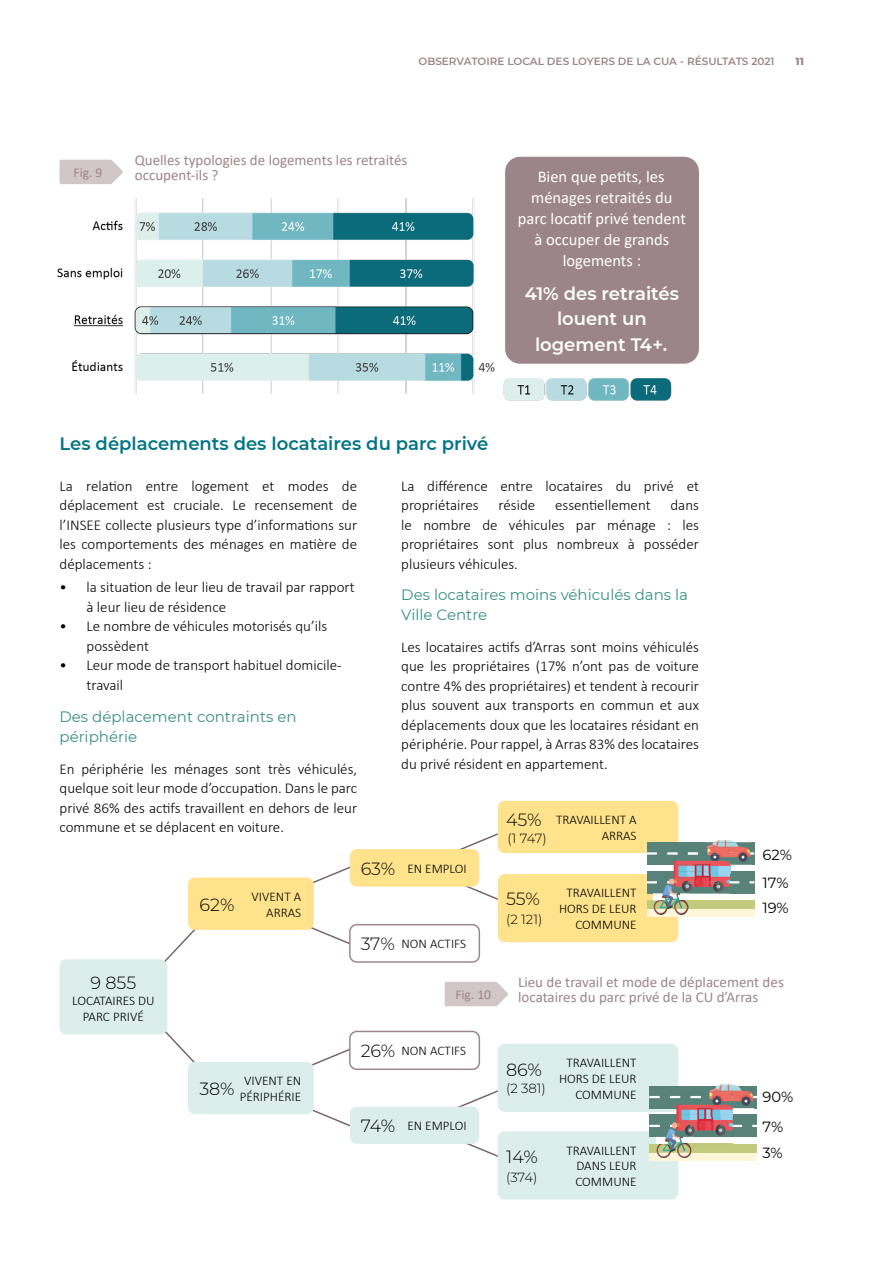
<style>
.page{position:relative;width:893px;height:1263px;background:#fff}
.page>*{position:absolute;margin:0;border:0;box-sizing:border-box;transform-origin:0 0}
.t1{font:600 18px "Montserrat";color:#037484}
.t2{font:600 18px/25.5px "Montserrat";color:#fff;text-align:center}
.t3{font:300 17.7px "Montserrat";color:#000}
.t4{font:16.5px/21px "Calibri";color:#fff;text-align:center}
.t5{font:300 15px/19.5px "Calibri";color:#000;text-align:justify}
.t6{font:15px/15px "Calibri";color:#9c858a}
.t7{font:15px/19.5px "Montserrat";color:#389084}
.t8{font:14.7px/24.9px "Montserrat";color:#000}
.t9{font:13.5px "Calibri";color:#9c858a}
.t10{font:300 13.2px/15.9px "Calibri";color:#000;text-align:right}
.t11{font:300 13.2px "Montserrat";letter-spacing:-.005em;color:#000}
.t12{font:600 10.5px "Montserrat";color:#9b8589}
.t13{font:800 10.5px "Montserrat";color:#9b8589}
</style>
<div class="page">
<svg style="left:59px;top:159px;width:64px;height:25px;background:#d6cdcf"></svg>
<svg style="left:444px;top:981px;width:64px;height:26px;background:#d7cfd0"></svg>
<div style="left:505px;top:157px;width:194px;height:207px;background:#9c858a;border-radius:15px"></div>
<img style="left:503px;top:379px;width:169px;height:21px">
<img style="left:57px;top:198px;width:438px;height:196px">
<svg style="left:164px;top:927px;width:31px;height:35px"></svg>
<svg style="left:158px;top:1030px;width:37px;height:35px"></svg>
<svg style="left:314px;top:866px;width:40px;height:20px"></svg>
<svg style="left:311px;top:926px;width:42px;height:18px"></svg>
<svg style="left:312px;top:1049px;width:41px;height:19px"></svg>
<svg style="left:311px;top:1107px;width:43px;height:20px"></svg>
<svg style="left:460px;top:829px;width:42px;height:24px"></svg>
<svg style="left:450px;top:878px;width:48px;height:26px"></svg>
<svg style="left:457px;top:1090px;width:44px;height:21px"></svg>
<svg style="left:466px;top:1141px;width:32px;height:16px"></svg>
<div style="left:188px;top:877px;width:126px;height:53px;background:#ffe38c;border-radius:7px"></div>
<div style="left:60px;top:959px;width:107px;height:75px;background:#dceeeb;border-radius:7px"></div>
<div style="left:188px;top:1062px;width:126px;height:52px;background:#dceeeb;border-radius:7px"></div>
<div style="left:350px;top:925px;width:129px;height:37px;background:#fff;border-radius:7px"></div>
<div style="left:349px;top:924px;width:131px;height:39px;border:1px solid #9b8589;border-radius:7px"></div>
<div style="left:350px;top:849px;width:129px;height:37px;background:#ffe38c;border-radius:7px"></div>
<div style="left:350px;top:1107px;width:129px;height:37px;background:#dceeeb;border-radius:7px"></div>
<div style="left:350px;top:1031px;width:129px;height:38px;background:#fff;border-radius:7px"></div>
<div style="left:349px;top:1031px;width:131px;height:39px;border:1px solid #9b8589;border-radius:7px"></div>
<div style="left:498px;top:801px;width:180px;height:52px;background:#ffe38c;border-radius:7px"></div>
<div style="left:498px;top:1131px;width:180px;height:68px;background:#dceeeb;border-radius:7px"></div>
<div style="left:498px;top:1044px;width:180px;height:68px;background:#dceeeb;border-radius:7px"></div>
<div style="left:498px;top:874px;width:180px;height:68px;background:#ffe38c;border-radius:7px"></div>
<div style="left:647px;top:842px;width:107px;height:22px;background:#598379"></div>
<svg style="left:667px;top:852px;width:7px;height:2px"></svg>
<svg style="left:647px;top:852px;width:10px;height:2px"></svg>
<div style="left:647px;top:871px;width:107px;height:22px;background:#598379"></div>
<svg style="left:730px;top:881px;width:9px;height:2px"></svg>
<svg style="left:647px;top:881px;width:6px;height:2px"></svg>
<div style="left:647px;top:900px;width:107px;height:9px;background:#c2ca7b"></div>
<div style="left:647px;top:909px;width:107px;height:8px;background:#fff5d8"></div>
<img style="left:714px;top:840px;width:37px;height:31px">
<img style="left:706px;top:842px;width:45px;height:22px">
<img style="left:730px;top:852px;width:21px;height:2px">
<img style="left:674px;top:864px;width:56px;height:30px">
<img style="left:674px;top:853px;width:32px;height:11px">
<img style="left:674px;top:852px;width:24px;height:2px">
<img style="left:674px;top:871px;width:56px;height:22px">
<img style="left:698px;top:881px;width:32px;height:2px">
<img style="left:706px;top:848px;width:24px;height:25px">
<img style="left:653px;top:879px;width:21px;height:21px">
<img style="left:653px;top:881px;width:14px;height:2px">
<img style="left:653px;top:900px;width:36px;height:14px">
<img style="left:674px;top:879px;width:15px;height:25px">
<svg style="left:667px;top:881px;width:31px;height:2px"></svg>
<div style="left:649px;top:1086px;width:108px;height:22px;background:#598379"></div>
<svg style="left:670px;top:1096px;width:6px;height:2px"></svg>
<svg style="left:649px;top:1096px;width:11px;height:2px"></svg>
<div style="left:649px;top:1115px;width:108px;height:22px;background:#598379"></div>
<svg style="left:733px;top:1125px;width:9px;height:2px"></svg>
<svg style="left:649px;top:1125px;width:7px;height:2px"></svg>
<div style="left:649px;top:1144px;width:108px;height:9px;background:#c2ca7b"></div>
<div style="left:649px;top:1153px;width:108px;height:7px;background:#fff5d8"></div>
<img style="left:717px;top:1084px;width:37px;height:31px">
<img style="left:710px;top:1086px;width:44px;height:22px">
<img style="left:733px;top:1096px;width:21px;height:2px">
<img style="left:676px;top:1108px;width:57px;height:36px">
<img style="left:676px;top:1098px;width:33px;height:10px">
<img style="left:676px;top:1096px;width:25px;height:2px">
<img style="left:676px;top:1115px;width:57px;height:22px">
<img style="left:701px;top:1125px;width:32px;height:2px">
<img style="left:709px;top:1091px;width:24px;height:26px">
<img style="left:656px;top:1122px;width:20px;height:22px">
<img style="left:656px;top:1125px;width:14px;height:2px">
<img style="left:656px;top:1144px;width:35px;height:13px">
<img style="left:676px;top:1122px;width:15px;height:25px">
<svg style="left:670px;top:1125px;width:31px;height:2px"></svg>
<p class="t12" style="left:418px;top:54px;width:358px">OBSERVATOIRE LOCAL DES LOYERS DE LA CUA - RÉSULTATS 2021</p>
<p class="t13" style="left:795px;top:54px;width:10px">11</p>
<p class="t6" style="left:135px;top:152px;width:274px">Quelles typologies de logements les retraités</p>
<p class="t9" style="left:74px;top:163px;width:30px">Fig. 9</p>
<p class="t6" style="left:135px;top:167px;width:85px">occupent-ils ?</p>
<p class="t4" style="left:518px;top:165px;width:170px">Bien que petits, les ménages retraités du parc locatif privé tendent à occuper de grands logements :</p>
<p class="t2" style="left:525px;top:280px;width:156px">41% des retraités louent un logement T4+.</p>
<p class="t1" style="left:60px;top:431px;width:430px">Les déplacements des locataires du parc privé</p>
<p class="t5" style="left:60px;top:476px;width:299px">La relation entre logement et modes de déplacement est cruciale. Le recensement de l’INSEE collecte plusieurs type d’informations sur les comportements des ménages en matière de déplacements :</p>
<p class="t5" style="left:87px;top:577px;width:270px;text-indent:-27px">• la situation de leur lieu de travail par rapport à leur lieu de résidence</p>
<p class="t5" style="left:87px;top:616px;width:242px;text-indent:-27px">• Le nombre de véhicules motorisés qu’ils possèdent</p>
<p class="t5" style="left:87px;top:655px;width:257px;text-indent:-27px">• Leur mode de transport habituel domicile&shy;travail</p>
<p class="t7" style="left:60px;top:706px;width:239px">Des déplacement contraints en périphérie</p>
<p class="t5" style="left:60px;top:759px;width:299px">En périphérie les ménages sont très véhiculés, quelque soit leur mode d’occupation. Dans le parc privé 86% des actifs travaillent en dehors de leur commune et se déplacent en voiture.</p>
<p class="t5" style="left:401px;top:476px;width:299px">La différence entre locataires du privé et propriétaires</p>
<p class="t5" style="left:499px;top:495px;width:38px">réside</p>
<p class="t5" style="left:555px;top:495px;width:97px">essentiellement</p>
<p class="t5" style="left:401px;top:495px;width:299px;text-indent:269px">dans le nombre de véhicules par ménage : les propriétaires sont plus nombreux à posséder plusieurs véhicules.</p>
<p class="t7" style="left:401px;top:584px;width:288px">Des locataires moins véhiculés dans la<br>Ville Centre</p>
<p class="t5" style="left:401px;top:637px;width:299px">Les locataires actifs d’Arras sont moins véhiculés que les propriétaires (17% n’ont pas de voiture contre 4% des propriétaires) et tendent à recourir plus souvent aux transports en commun et aux déplacements doux que les locataires résidant en périphérie. Pour rappel, à Arras 83% des locataires du privé résident en appartement.</p>
<p class="t3" style="left:506px;top:807px;width:37px">45%</p>
<p class="t11" style="left:507px;top:829px;width:41px">(1 747)</p>
<p class="t10" style="left:556px;top:811px;width:82px">TRAVAILLENT A<br>ARRAS</p>
<p class="t3" style="left:199px;top:892px;width:37px">62%</p>
<p class="t10" style="left:252px;top:888px;width:51px">VIVENT A<br>ARRAS</p>
<p class="t3" style="left:361px;top:856px;width:36px">63%</p>
<p class="t10" style="left:407px;top:860px;width:61px">EN EMPLOI</p>
<p class="t3" style="left:361px;top:932px;width:36px">37%</p>
<p class="t10" style="left:402px;top:936px;width:66px">NON ACTIFS</p>
<p class="t3" style="left:506px;top:887px;width:35px">55%</p>
<p class="t11" style="left:506px;top:910px;width:38px">(2 121)</p>
<p class="t10" style="left:559px;top:885px;width:79px">TRAVAILLENT<br>HORS DE LEUR<br>COMMUNE</p>
<p class="t8" style="left:762px;top:841px;width:31px">62%</p>
<p class="t8" style="left:762px;top:870px;width:28px">17%<br>19%</p>
<p class="t3" style="left:91px;top:970px;width:47px">9 855</p>
<p class="t10" style="left:72px;top:993px;width:84px;text-align:center">LOCATAIRES DU<br>PARC PRIVÉ</p>
<p class="t10" style="left:240px;top:1073px;width:63px;text-align:center">VIVENT EN<br>PÉRIPHÉRIE</p>
<p class="t3" style="left:199px;top:1076px;width:37px">38%</p>
<p class="t9" style="left:455px;top:985px;width:37px">Fig. 10</p>
<p class="t6" style="left:518px;top:974px;width:267px">Lieu de travail et mode de déplacement des locataires du parc privé de la CU d’Arras</p>
<p class="t3" style="left:361px;top:1038px;width:36px">26%</p>
<p class="t10" style="left:402px;top:1043px;width:66px">NON ACTIFS</p>
<p class="t3" style="left:361px;top:1113px;width:36px">74%</p>
<p class="t10" style="left:407px;top:1118px;width:61px">EN EMPLOI</p>
<p class="t3" style="left:506px;top:1057px;width:37px">86%</p>
<p class="t11" style="left:506px;top:1079px;width:41px">(2 381)</p>
<p class="t10" style="left:559px;top:1054px;width:79px">TRAVAILLENT<br>HORS DE LEUR<br>COMMUNE</p>
<p class="t3" style="left:506px;top:1145px;width:33px">14%</p>
<p class="t11" style="left:506px;top:1168px;width:33px">(374)</p>
<p class="t10" style="left:575px;top:1142px;width:63px;text-align:justify;text-indent:-9px">TRAVAILLENT DANS LEUR COMMUNE</p>
<p class="t8" style="left:762px;top:1083px;width:32px">90%</p>
<p class="t8" style="left:762px;top:1113px;width:22px">7%</p>
<p class="t8" style="left:762px;top:1140px;width:22px">3%</p>
</div>
